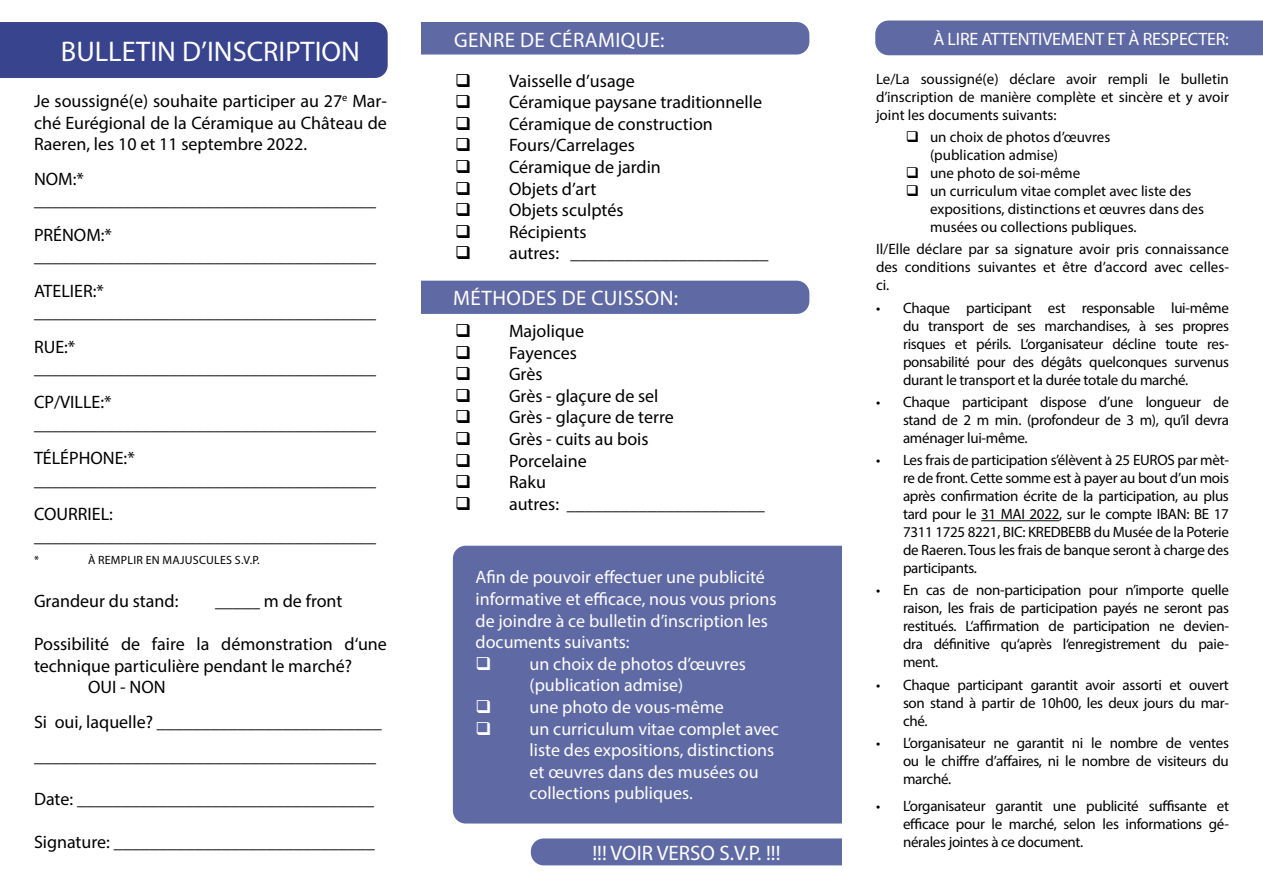
<style>
.page{position:relative;width:1263px;height:893px;background:#fff}
.page>*{position:absolute;margin:0;border:0;box-sizing:border-box;transform-origin:0 0}
.t1{font:28.5px "Myriad Pro";color:#fff}
.t2{font:21px "Myriad Pro";letter-spacing:.02em;color:#fff}
.t3{font:21px "Myriad Pro";color:#fff}
.t4{font:18px/21.6px "Myriad Pro";color:#000}
.t5{font:18px/21.6px "Myriad Pro";color:#fff}
.t6{font:15px/18px "Myriad Pro";letter-spacing:-.02em;color:#000;text-align:justify}
.t7{font:15px/18px "Myriad Pro";color:#000}
.t8{font:12px "Myriad Pro";letter-spacing:.02em;color:#000}
</style>
<div class="page">
<div style="left:0;top:22px;width:388px;height:56px;background:#38448e"></div>
<div style="left:453px;top:546px;width:389px;height:277px;background:#5f69a4"></div>
<div style="left:421px;top:22px;width:388px;height:33px;background:#5f69a4"></div>
<div style="left:875px;top:21px;width:388px;height:34px;background:#5f69a4"></div>
<div style="left:421px;top:281px;width:388px;height:33px;background:#5f69a4"></div>
<div style="left:531px;top:838px;width:311px;height:27px;background:#5f69a4"></div>
<hr style="left:981px;top:520px;width:78px;height:1px;background:#000">
<h1 class="t1" style="left:61px;top:34px;width:300px">BULLETIN D’INSCRIPTION</h1>
<p class="t4" style="left:34px;top:90px;width:354px;text-align:justify">Je soussigné(e) souhaite participer au 27<sup>e</sup> Mar&shy;ché Eurégional de la Céramique au Château de Raeren, les 10 et 11 septembre 2022.</p>
<p class="t4" style="left:34px;top:167px;width:343px">NOM:* ______________________________________</p>
<p class="t4" style="left:34px;top:223px;width:343px">PRÉNOM:* ______________________________________</p>
<p class="t4" style="left:34px;top:279px;width:343px">ATELIER:* ______________________________________</p>
<p class="t4" style="left:34px;top:335px;width:343px">RUE:* ______________________________________</p>
<p class="t4" style="left:34px;top:391px;width:343px">CP/VILLE:* ______________________________________</p>
<p class="t4" style="left:34px;top:447px;width:343px">TÉLÉPHONE:* ______________________________________</p>
<p class="t4" style="left:34px;top:503px;width:343px">COURRIEL: ______________________________________</p>
<p class="t8" style="left:34px;top:552px;width:6px">*</p>
<p class="t8" style="left:88px;top:552px;width:173px">À REMPLIR EN MAJUSCULES S.V.P.</p>
<p class="t4" style="left:34px;top:590px;width:146px">Grandeur du stand:</p>
<p class="t4" style="left:215px;top:590px;width:129px">_____ m de front</p>
<p class="t4" style="left:34px;top:633px;width:354px">Possibilité de faire la démonstration d‘une</p>
<p class="t4" style="left:34px;top:654px;width:320px">technique particulière pendant le marché?</p>
<p class="t4" style="left:88px;top:676px;width:79px">OUI - NON</p>
<p class="t4" style="left:34px;top:704px;width:349px;line-height:34.3px">Si oui, laquelle? _________________________ ______________________________________</p>
<p class="t4" style="left:34px;top:788px;width:342px">Date: _________________________________</p>
<p class="t4" style="left:34px;top:831px;width:342px">Signature: _____________________________</p>
<h2 class="t2" style="left:454px;top:27px;width:212px">GENRE DE CÉRAMIQUE:</h2>
<p class="t4" style="left:455px;top:69px;width:181px">❑ Vaisselle d’usage</p>
<p class="t4" style="left:455px;top:91px;width:308px">❑ Céramique paysane traditionnelle</p>
<p class="t4" style="left:455px;top:113px;width:259px">❑ Céramique de construction</p>
<p class="t4" style="left:455px;top:134px;width:181px">❑ Fours/Carrelages</p>
<p class="t4" style="left:455px;top:156px;width:207px">❑ Céramique de jardin</p>
<p class="t4" style="left:455px;top:177px;width:143px">❑ Objets d’art</p>
<p class="t4" style="left:455px;top:199px;width:170px">❑ Objets sculptés</p>
<p class="t4" style="left:455px;top:221px;width:133px">❑ Récipients</p>
<p class="t4" style="left:455px;top:242px;width:315px">❑ autres: ______________________</p>
<h2 class="t2" style="left:453px;top:285px;width:227px">MÉTHODES DE CUISSON:</h2>
<p class="t4" style="left:455px;top:320px;width:131px">❑ Majolique</p>
<p class="t4" style="left:455px;top:342px;width:123px">❑ Fayences</p>
<p class="t4" style="left:455px;top:363px;width:89px">❑ Grès</p>
<p class="t4" style="left:455px;top:385px;width:205px">❑ Grès - glaçure de sel</p>
<p class="t4" style="left:455px;top:406px;width:220px">❑ Grès - glaçure de terre</p>
<p class="t4" style="left:455px;top:428px;width:195px">❑ Grès - cuits au bois</p>
<p class="t4" style="left:455px;top:450px;width:133px">❑ Porcelaine</p>
<p class="t4" style="left:455px;top:471px;width:93px">❑ Raku</p>
<p class="t4" style="left:455px;top:493px;width:311px">❑ autres: ______________________</p>
<p class="t5" style="left:476px;top:566px;width:303px">Afin de pouvoir effectuer une publicité informative et efficace, nous vous prions de joindre à ce bulletin d’inscription les documents suivants:</p>
<p class="t5" style="left:476px;top:653px;width:272px;text-align:center">❑ un choix de photos d’œuvres (publication admise)</p>
<p class="t5" style="left:476px;top:696px;width:250px">❑ une photo de vous-même</p>
<p class="t5" style="left:530px;top:717px;width:251px;text-indent:-54px">❑ un curriculum vitae complet avec liste des expositions, distinctions et œuvres dans des musées ou collections publiques.</p>
<h2 class="t3" style="left:592px;top:840px;width:190px">!!! VOIR VERSO S.V.P. !!!</h2>
<p class="t5" style="left:933px;top:28px;width:297px">À LIRE ATTENTIVEMENT ET À RESPECTER:</p>
<p class="t6" style="left:876px;top:70px;width:354px">Le/La soussigné(e) déclare avoir rempli le bulletin d’inscription de manière complète et sincère et y avoir joint les documents suivants:</p>
<p class="t7" style="left:930px;top:128px;width:182px;text-indent:-24px">❑ un choix de photos d’œuvres (publication admise)</p>
<p class="t7" style="left:906px;top:164px;width:176px">❑ une photo de soi-même</p>
<p class="t7" style="left:930px;top:182px;width:276px;text-indent:-24px">❑ un curriculum vitae complet avec liste des expositions, distinctions et œuvres dans des musées ou collections publiques.</p>
<p class="t6" style="left:876px;top:240px;width:354px">Il/Elle déclare par sa signature avoir pris connaissance des conditions suivantes et être d’accord avec celles&shy;ci.</p>
<p class="t6" style="left:903px;top:298px;width:327px;text-indent:-27px">• Chaque participant est responsable lui-même du transport de ses marchandises, à ses propres risques et périls. L‘organisateur décline toute res&shy;ponsabilité pour des dégâts quelconques survenus durant le transport et la durée totale du marché.</p>
<p class="t6" style="left:903px;top:393px;width:327px;text-indent:-27px">• Chaque participant dispose d’une longueur de stand de 2 m min. (profondeur de 3 m), qu’il devra aménager lui-même.</p>
<p class="t6" style="left:903px;top:451px;width:327px;text-indent:-27px">• Les frais de participation s’élèvent à 25 EUROS par mèt&shy;re de front. Cette somme est à payer au bout d’un mois après confirmation écrite de la participation, au plus tard pour le 31 MAI 2022, sur le compte IBAN: BE 17<br>7311 1725 8221, BIC: KREDBEBB du Musée de la Poterie de Raeren. Tous les frais de banque seront à charge des participants.</p>
<p class="t6" style="left:903px;top:581px;width:327px;text-indent:-27px">• En cas de non-participation pour n’importe quelle raison, les frais de participation payés ne seront pas restitués. L‘affirmation de participation ne devien&shy;dra définitive qu‘après l‘enregistrement du paie&shy;ment.</p>
<p class="t6" style="left:903px;top:675px;width:327px;text-indent:-27px">• Chaque participant garantit avoir assorti et ouvert son stand à partir de 10h00, les deux jours du mar&shy;ché.</p>
<p class="t6" style="left:903px;top:734px;width:327px;text-indent:-27px">• L’organisateur ne garantit ni le nombre de ventes ou le chiffre d’affaires, ni le nombre de visiteurs du marché.</p>
<p class="t6" style="left:903px;top:796px;width:327px;text-indent:-27px">• L’organisateur garantit une publicité suffisante et efficace pour le marché, selon les informations gé&shy;nérales jointes à ce document.</p>
</div>
